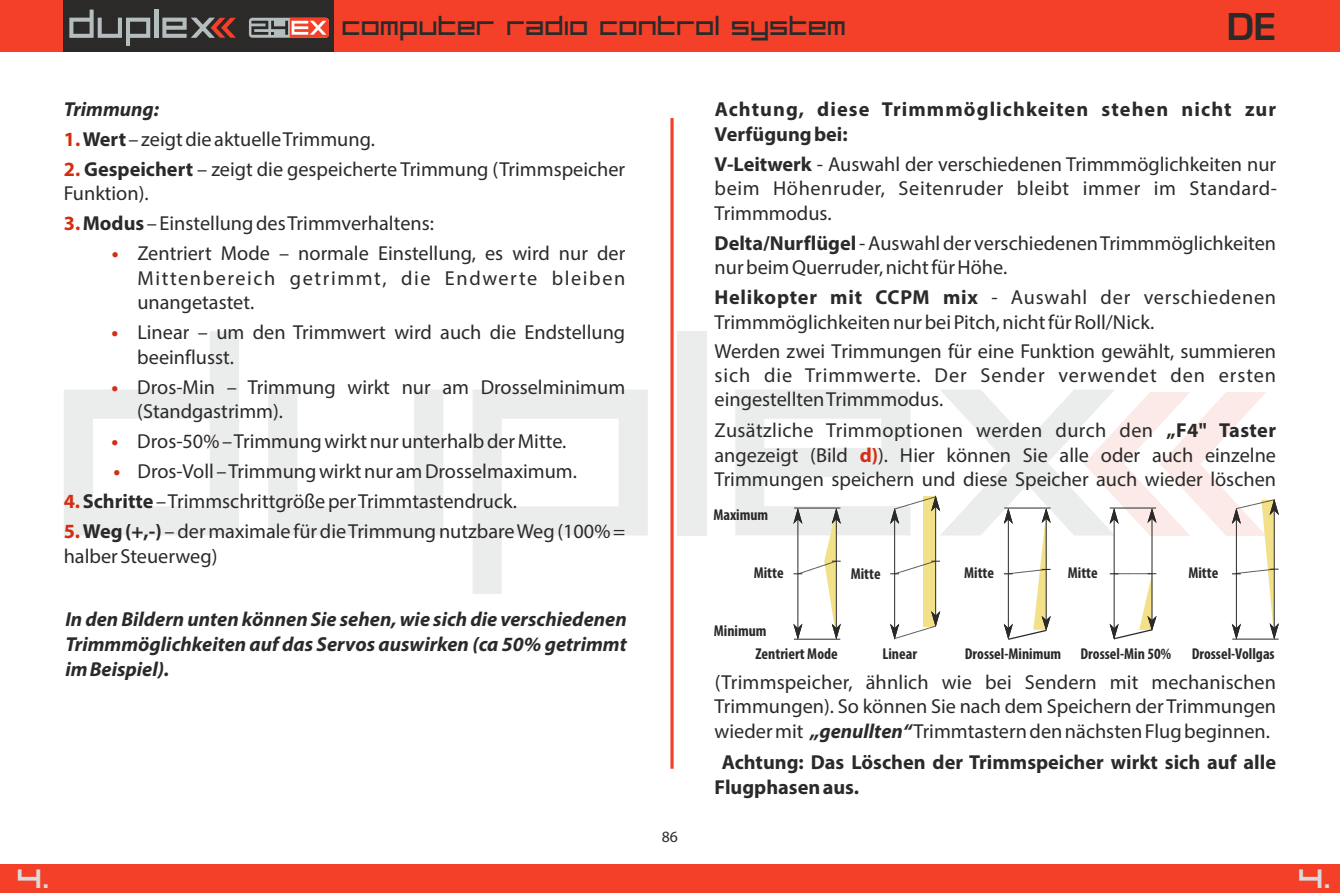
<style>
.page{position:relative;width:1340px;height:893px;background:#fff}
.page>*{position:absolute;margin:0;border:0;box-sizing:border-box;transform-origin:0 0}
.t1{font:37.12px "JETI TX2";color:#d9dada}
.t2{font:700 36px "Euromode";color:#2b2a29}
.t3{font:27.45px "JETI TX2";color:#2b2a29}
.t4{font:20.25px/24.3px "Myriad Pro";color:#2b2a29}
.t5{font:italic 700 20.25px/25px "Myriad Pro";color:#2b2a29;text-align:justify}
.t6{font:700 20.25px/25.2px "Myriad Pro";color:#2b2a29}
.t7{font:700 20.25px/25.2px "Myriad Pro";letter-spacing:.055em;color:#2b2a29}
.t8{font:700 condensed 15.75px "Myriad Pro";color:#2b2a29}
.t9{font:15.75px "Myriad Pro";color:#2b2a29}
.s1{font-weight:700;color:#d42e12}
.s2{font-weight:700}
.s3{font-weight:700;font-style:italic}
</style>
<div class="page">
<div style="left:0;top:0;width:1339px;height:52px;background:#f54029"></div>
<hr style="left:670px;top:118px;width:3px;height:651px;background:#f54029">
<div style="left:677px;top:331px;width:29px;height:204px;background:#ebecec"></div>
<svg style="left:473px;top:390px;width:174px;height:204px"></svg>
<svg style="left:268px;top:390px;width:175px;height:145px"></svg>
<svg style="left:64px;top:331px;width:175px;height:204px"></svg>
<div style="left:64px;top:0;width:270px;height:52px;background:#2b2a29"></div>
<div style="left:249px;top:18px;width:80px;height:20px;background:#b5bebe;border-radius:3px"></div>
<svg style="left:251px;top:18px;width:78px;height:20px"></svg>
<hr style="left:154px;top:10px;width:4px;height:28px;background:#b5bebe">
<svg style="left:69px;top:10px;width:81px;height:36px"></svg>
<svg style="left:162px;top:18px;width:74px;height:20px"></svg>
<div style="left:0;top:864px;width:1339px;height:29px;background:#f54029"></div>
<svg style="left:735px;top:390px;width:544px;height:250px"></svg>
<hr style="left:1232px;top:639px;width:46px;height:1px;background:#2b2a29">
<h3 class="t3" style="left:341px;top:13px;width:506px">computer radio control system</h3>
<h2 class="t2" style="left:1226px;top:12px;width:51px">DE</h2>
<p class="t5" style="left:64px;top:98px;width:97px">Trimmung:</p>
<p class="t4" style="left:64px;top:129px;width:313px"><span class="s1">1.</span> <span class="s2">Wert</span> – zeigt die aktuelle Trimmung.</p>
<p class="t4" style="left:64px;top:159px;width:563px"><span class="s1">2.</span> <span class="s2">Gespeichert</span> – zeigt die gespeicherte Trimmung (Trimmspeicher<br>Funktion).</p>
<p class="t4" style="left:64px;top:213px;width:372px"><span class="s1">3.</span> <span class="s2">Modus</span> – Einstellung des Trimmverhaltens:</p>
<p class="t4" style="left:137px;top:243px;width:489px;text-align:justify;text-indent:-26px"><span class="s1">•</span> Zentriert Mode – normale Einstellung, es wird nur der Mittenbereich getrimmt, die Endwerte bleiben unangetastet.</p>
<p class="t4" style="left:137px;top:322px;width:489px;text-indent:-26px"><span class="s1">•</span> Linear – um den Trimmwert wird auch die Endstellung beeinflusst.</p>
<p class="t4" style="left:137px;top:376px;width:489px;text-indent:-26px"><span class="s1">•</span> Dros-Min – Trimmung wirkt nur am Drosselminimum (Standgastrimm).</p>
<p class="t4" style="left:112px;top:431px;width:456px"><span class="s1">•</span> Dros-50% – Trimmung wirkt nur unterhalb der Mitte.</p>
<p class="t4" style="left:113px;top:461px;width:465px"><span class="s1">•</span> Dros-Voll – Trimmung wirkt nur am Drosselmaximum.</p>
<p class="t4" style="left:64px;top:491px;width:455px"><span class="s1">4.</span> <span class="s2">Schritte</span>– Trimmschrittgröße per Trimmtastendruck.</p>
<p class="t4" style="left:64px;top:521px;width:563px"><span class="s1">5.</span> <span class="s2">Weg (+,-)</span> – der maximale für die Trimmung nutzbare Weg (100% = halber Steuerweg)</p>
<p class="t5" style="left:65px;top:608px;width:563px">In den Bildern unten können Sie sehen, wie sich die verschiedenen Trimmmöglichkeiten auf das Servos auswirken (ca 50% getrimmt im Beispiel).</p>
<p class="t9" style="left:662px;top:830px;width:18px">86</p>
<p class="t7" style="left:714px;top:98px;width:563px">Achtung, diese Trimmmöglichkeiten stehen nicht zur<br>Verfügung bei:</p>
<p class="t4" style="left:714px;top:154px;width:564px;text-align:justify"><span class="s2">V-Leitwerk</span> - Auswahl der verschiedenen Trimmmöglichkeiten nur beim Höhenruder, Seitenruder bleibt immer im Standard-Trimmmodus.</p>
<p class="t4" style="left:714px;top:232px;width:563px"><span class="s2">Delta/Nurflügel</span>-Auswahl der verschiedenen Trimmmöglichkeiten nur beim Querruder, nicht für Höhe.</p>
<p class="t4" style="left:714px;top:287px;width:563px"><span class="s2">Helikopter mit CCPM mix</span> - Auswahl der verschiedenen<br>Trimmmöglichkeiten nur bei Pitch, nicht für Roll/Nick.</p>
<p class="t4" style="left:714px;top:340px;width:563px;text-align:justify">Werden zwei Trimmungen für eine Funktion gewählt, summieren sich die Trimmwerte. Der Sender verwendet den ersten eingestellten Trimmmodus.</p>
<p class="t4" style="left:714px;top:419px;width:563px;text-align:justify">Zusätzliche Trimmoptionen werden durch den <span class="s2">„F4" Taster </span>angezeigt (Bild <span class="s1">d)</span>). Hier können Sie alle oder auch einzelne Trimmungen speichern und diese Speicher auch wieder löschen</p>
<p class="t8" style="left:713px;top:508px;width:56px">Maximum</p>
<p class="t8" style="left:753px;top:566px;width:31px">Mitte</p>
<p class="t8" style="left:714px;top:624px;width:54px">Minimum</p>
<p class="t8" style="left:850px;top:567px;width:31px">Mitte</p>
<p class="t8" style="left:964px;top:567px;width:31px">Mitte</p>
<p class="t8" style="left:1067px;top:566px;width:31px">Mitte</p>
<p class="t8" style="left:1188px;top:567px;width:31px">Mitte</p>
<p class="t8" style="left:755px;top:647px;width:84px">Zentriert Mode</p>
<p class="t8" style="left:882px;top:647px;width:36px">Linear</p>
<p class="t8" style="left:964px;top:647px;width:208px">Drossel-Minimum Drossel-Min 50%</p>
<p class="t8" style="left:1191px;top:647px;width:85px">Drossel-Vollgas</p>
<p class="t4" style="left:714px;top:672px;width:563px;text-align:justify">(Trimmspeicher, ähnlich wie bei Sendern mit mechanischen Trimmungen). So können Sie nach dem Speichern der Trimmungen wieder mit <span class="s3">„genullten“</span>Trimmtastern den nächsten Flug beginnen.</p>
<p class="t6" style="left:714px;top:751px;width:563px;text-indent:7px">Achtung: Das Löschen der Trimmspeicher wirkt sich auf alle<br>Flugphasen aus.</p>
<h1 class="t1" style="left:16px;top:858px;width:35px">4.</h1>
<h1 class="t1" style="left:1297px;top:858px;width:35px">4.</h1>
</div>
